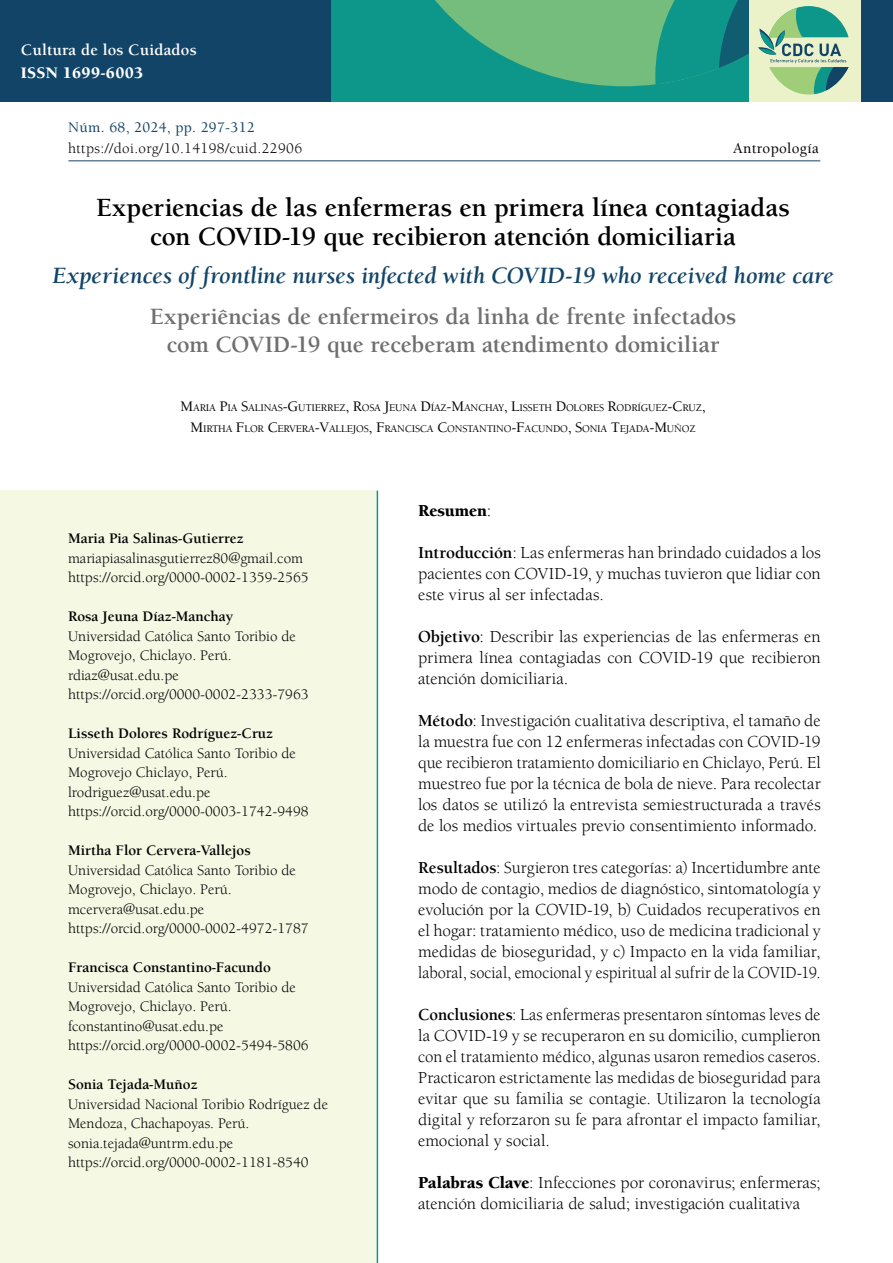
<style>
.page{position:relative;width:893px;height:1263px;background:#fff}
.page>*{position:absolute;margin:0;border:0;box-sizing:border-box;transform-origin:0 0}
.t1{font:700 27px/28.5px "Berkeley Std";letter-spacing:-.005em;color:#000;text-align:center}
.t2{font:700 24px/28.5px "Berkeley Std";letter-spacing:-.005em;color:#706f6f;text-align:center}
.t3{font:italic 700 24px "Berkeley Std";letter-spacing:-.01em;color:#124467}
.t4{font:17.25px/21px "Berkeley Std";letter-spacing:.005em;color:#000;text-align:justify}
.t5{font:17.25px/21px "Berkeley Std";letter-spacing:.005em;color:#000;text-align:justify;scale:.96 1}
.t6{font:900 17.25px "Berkeley Std";letter-spacing:.005em;color:#000}
.t7{font:700 16.5px "Berkeley Std";letter-spacing:.01em;color:#fff}
.t8{font:900 16.5px "Berkeley Std";letter-spacing:.01em;color:#fff}
.t9{font:15px/19.5px "Berkeley Std";color:#000}
.t10{font:700 15px "Berkeley Std";color:#000}
.t11{font:15px "Berkeley Std";letter-spacing:.025em;color:#000}
.t12{font:500 15px "Berkeley Std";letter-spacing:.025em;color:#124467}
.t13{font:500 15px "Berkeley Std";letter-spacing:.025em;color:#000}
.t14{font:500 10.5px/21px "Berkeley Std";letter-spacing:-.02em;color:#000;text-align:center}
.s1{font-size:15px}
.s2{font-weight:400}
.s3{font-weight:700}
.s4{font-weight:900}
</style>
<div class="page">
<div style="left:0;top:490px;width:377px;height:773px;background:#f5f9e4"></div>
<hr style="left:377px;top:490px;width:1px;height:773px;background:#0d978a">
<hr style="left:69px;top:160px;width:751px;height:1px;background:#124467">
<div style="left:0;top:0;width:331px;height:101px;background:#124467"></div>
<div style="left:331px;top:0;width:429px;height:101px;background:#0d978a"></div>
<div style="left:762px;top:0;width:131px;height:101px;background:#124467"></div>
<div style="left:749px;top:0;width:111px;height:101px;background:#ebf2c9"></div>
<svg style="left:435px;top:0;width:414px;height:95px"></svg>
<p class="t7" style="left:21px;top:41px;width:177px">Cultura de los Cuidados</p>
<p class="t8" style="left:21px;top:64px;width:124px">ISSN 1699-6003</p>
<p class="t12" style="left:68px;top:119px;width:188px">Núm. 68, 2024, pp. 297-312</p>
<p class="t11" style="left:68px;top:140px;width:236px">https://doi.org/10.14198/cuid.22906</p>
<p class="t13" style="left:733px;top:140px;width:87px">Antropología</p>
<h1 class="t1" style="left:96px;top:194px;width:695px">Experiencias de las enfermeras en primera línea contagiadas con COVID-19 que recibieron atención domiciliaria</h1>
<h2 class="t3" style="left:53px;top:263px;width:783px">Experiences of frontline nurses infected with COVID-19 who received home care</h2>
<h2 class="t2" style="left:150px;top:302px;width:588px">Experiências de enfermeiros da linha de frente infectados com COVID-19 que receberam atendimento domiciliar</h2>
<p class="t14" style="left:180px;top:397px;width:527px"><span class="s1">M</span>ARIA <span class="s1">P</span>IA <span class="s1">S</span>ALINAS<span class="s1">-G</span>UTIERREZ<span class="s1">, R</span>OSA <span class="s1">J</span>EUNA <span class="s1">D</span>ÍAZ<span class="s1">-M</span>ANCHAY<span class="s1">, L</span>ISSETH <span class="s1">D</span>OLORES <span class="s1">R</span>ODRÍGUEZ<span class="s1">-C</span>RUZ<span class="s1">,<br>M</span>IRTHA <span class="s1">F</span>LOR <span class="s1">C</span>ERVERA<span class="s1">-V</span>ALLEJOS<span class="s1">, F</span>RANCISCA <span class="s1">C</span> ONSTANTINO<span class="s1">-F</span>ACUNDO<span class="s1">, S</span>ONIA <span class="s1">T</span>EJADA<span class="s1">-M</span>UÑOZ</p>
<p class="t10" style="left:68px;top:531px;width:177px">Maria Pia Salinas-Gutierrez</p>
<p class="t9" style="left:68px;top:549px;width:242px">mariapiasalinasgutierrez80@gmail.com https://orcid.org/0000-0002-1359-2565</p>
<p class="t10" style="left:68px;top:609px;width:167px">Rosa Jeuna Díaz-Manchay</p>
<p class="t9" style="left:68px;top:627px;width:242px">Universidad Católica Santo Toribio de<br>Mogrovejo, Chiclayo. Perú. rdiaz@usat.edu.pe https://orcid.org/0000-0002-2333-7963</p>
<p class="t10" style="left:68px;top:726px;width:207px">Lisseth Dolores Rodríguez-Cruz</p>
<p class="t9" style="left:68px;top:744px;width:242px">Universidad Católica Santo Toribio de Mogrovejo Chiclayo, Perú. lrodriguez@usat.edu.pe https://orcid.org/0000-0003-1742-9498</p>
<p class="t10" style="left:68px;top:843px;width:184px">Mirtha Flor Cervera-Vallejos</p>
<p class="t9" style="left:68px;top:861px;width:242px">Universidad Católica Santo Toribio de Mogrovejo, Chiclayo. Perú. mcervera@usat.edu.pe https://orcid.org/0000-0002-4972-1787</p>
<p class="t10" style="left:68px;top:960px;width:204px">Francisca Constantino-Facundo</p>
<p class="t9" style="left:68px;top:978px;width:242px">Universidad Católica Santo Toribio de Mogrovejo, Chiclayo. Perú. fconstantino@usat.edu.pe https://orcid.org/0000-0002-5494-5806</p>
<p class="t10" style="left:68px;top:1077px;width:131px">Sonia Tejada-Muñoz</p>
<p class="t9" style="left:68px;top:1095px;width:262px">Universidad Nacional Toribio Rodríguez de Mendoza, Chachapoyas. Perú. sonia.tejada@untrm.edu.pe https://orcid.org/0000-0002-1181-8540</p>
<p class="t6" style="left:418px;top:501px;width:75px">Resumen<span class="s2">:</span></p>
<p class="t4" style="left:418px;top:542px;width:404px"><span class="s3">Introducción</span>: Las enfermeras han brindado cuidados a los pacientes con COVID-19, y muchas tuvieron que lidiar con este virus al ser infectadas.</p>
<p class="t4" style="left:418px;top:626px;width:404px"><span class="s3">Objetivo</span>: Describir las experiencias de las enfermeras en primera línea contagiadas con COVID-19 que recibieron atención domiciliaria.</p>
<p class="t4" style="left:418px;top:710px;width:404px"><span class="s3">Método</span>: Investigación cualitativa descriptiva, el tamaño de la muestra fue con 12 enfermeras infectadas con COVID-19 que recibieron tratamiento domiciliario en Chiclayo, Perú. El muestreo fue por la técnica de bola de nieve. Para recolectar los datos se utilizó la entrevista semiestructurada a través de los medios virtuales previo consentimiento informado.</p>
<p class="t4" style="left:418px;top:857px;width:404px"><span class="s3">Resultados</span>: Surgieron tres categorías: a) Incertidumbre ante modo de contagio, medios de diagnóstico, sintomatología y evolución por la COVID-19, b) Cuidados recuperativos en el hogar: tratamiento médico, uso de medicina tradicional y medidas de bioseguridad, y c) Impacto en la vida familiar, laboral, social, emocional y espiritual al sufrir de la COVID-19.</p>
<p class="t5" style="left:418px;top:1004px;width:421px"><span class="s3">Conclusiones</span>: Las enfermeras presentaron síntomas leves de la COVID-19 y se recuperaron en su domicilio, cumplieron con el tratamiento médico, algunas usaron remedios caseros.<br>Practicaron estrictamente las medidas de bioseguridad para evitar que su familia se contagie. Utilizaron la tecnología digital y reforzaron su fe para afrontar el impacto familiar, emocional y social.</p>
<p class="t4" style="left:418px;top:1172px;width:404px"><span class="s4">Palabras Clave</span>: Infecciones por coronavirus; enfermeras; atención domiciliaria de salud; investigación cualitativa</p>
</div>
